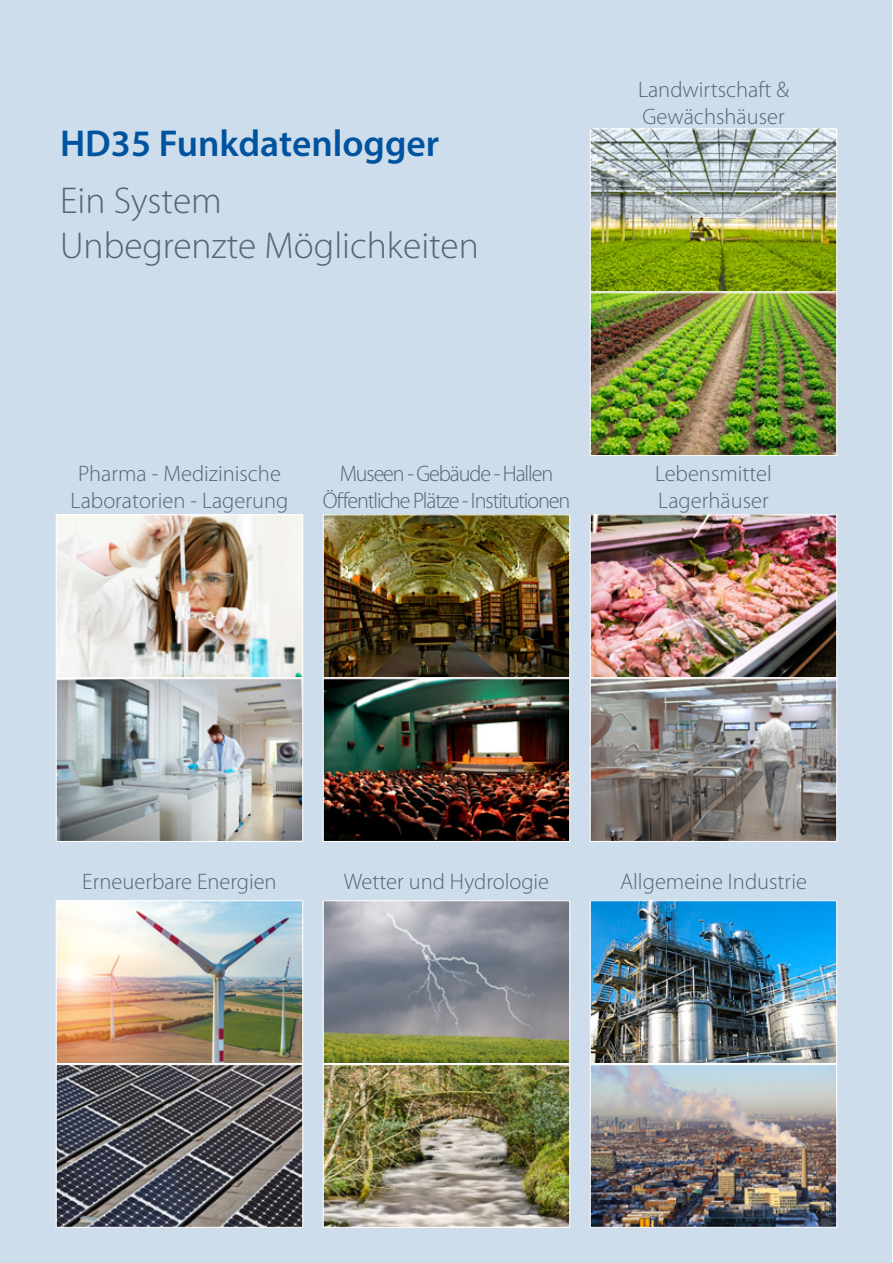
<style>
.page{position:relative;width:893px;height:1263px;background:#fff}
.page>*{position:absolute;margin:0;border:0;box-sizing:border-box;transform-origin:0 0}
.t1{font:300 37.5px/45px "Myriad Pro";color:#57666d}
.t2{font:600 37.5px "Myriad Pro";color:#00549f}
.t3{font:300 22.5px/27px "Myriad Pro";color:#57666d}
.t4{font:300 22.5px/27px "Myriad Pro";letter-spacing:-.05em;color:#57666d;text-align:center}
</style>
<div class="page">
<div style="left:0;top:0;width:892px;height:1263px;background:#cdddec"></div>
<img style="left:592px;top:130px;width:243px;height:324px">
<div style="left:590px;top:128px;width:247px;height:164px;border:1px solid #fff"></div>
<div style="left:590px;top:292px;width:247px;height:164px;border:1px solid #fff"></div>
<img style="left:58px;top:516px;width:243px;height:324px">
<div style="left:56px;top:514px;width:247px;height:164px;border:1px solid #fff"></div>
<div style="left:56px;top:678px;width:247px;height:164px;border:1px solid #fff"></div>
<img style="left:325px;top:516px;width:243px;height:324px">
<div style="left:323px;top:514px;width:247px;height:164px;border:1px solid #fff"></div>
<div style="left:323px;top:678px;width:247px;height:164px;border:1px solid #fff"></div>
<img style="left:592px;top:516px;width:243px;height:324px">
<div style="left:590px;top:514px;width:247px;height:164px;border:1px solid #fff"></div>
<div style="left:590px;top:678px;width:247px;height:164px;border:1px solid #fff"></div>
<img style="left:58px;top:902px;width:243px;height:324px">
<div style="left:56px;top:900px;width:247px;height:164px;border:1px solid #fff"></div>
<div style="left:56px;top:1064px;width:247px;height:164px;border:1px solid #fff"></div>
<img style="left:325px;top:902px;width:243px;height:324px">
<div style="left:323px;top:900px;width:247px;height:164px;border:1px solid #fff"></div>
<div style="left:323px;top:1064px;width:247px;height:164px;border:1px solid #fff"></div>
<img style="left:592px;top:902px;width:243px;height:324px">
<div style="left:590px;top:900px;width:247px;height:164px;border:1px solid #fff"></div>
<div style="left:590px;top:1064px;width:247px;height:164px;border:1px solid #fff"></div>
<h1 class="t2" style="left:60px;top:119px;width:381px">HD35 Funkdatenlogger</h1>
<h1 class="t1" style="left:60px;top:179px;width:420px">Ein System<br>Unbegrenzte Möglichkeiten</h1>
<p class="t3" style="left:638px;top:76px;width:152px">Landwirtschaft &amp;<br>Gewächshäuser</p>
<p class="t3" style="left:71px;top:461px;width:219px;text-align:center">Pharma - Medizinische<br>Laboratorien - Lagerung</p>
<p class="t4" style="left:323px;top:461px;width:249px">Museen - Gebäude - Hallen<br>Öffentliche Plätze - Institutionen</p>
<p class="t3" style="left:655px;top:461px;width:118px">Lebensmittel<br>Lagerhäuser</p>
<p class="t3" style="left:82px;top:868px;width:196px">Erneuerbare Energien</p>
<p class="t3" style="left:344px;top:868px;width:207px">Wetter und Hydrologie</p>
<p class="t3" style="left:620px;top:868px;width:188px">Allgemeine Industrie</p>
</div>
